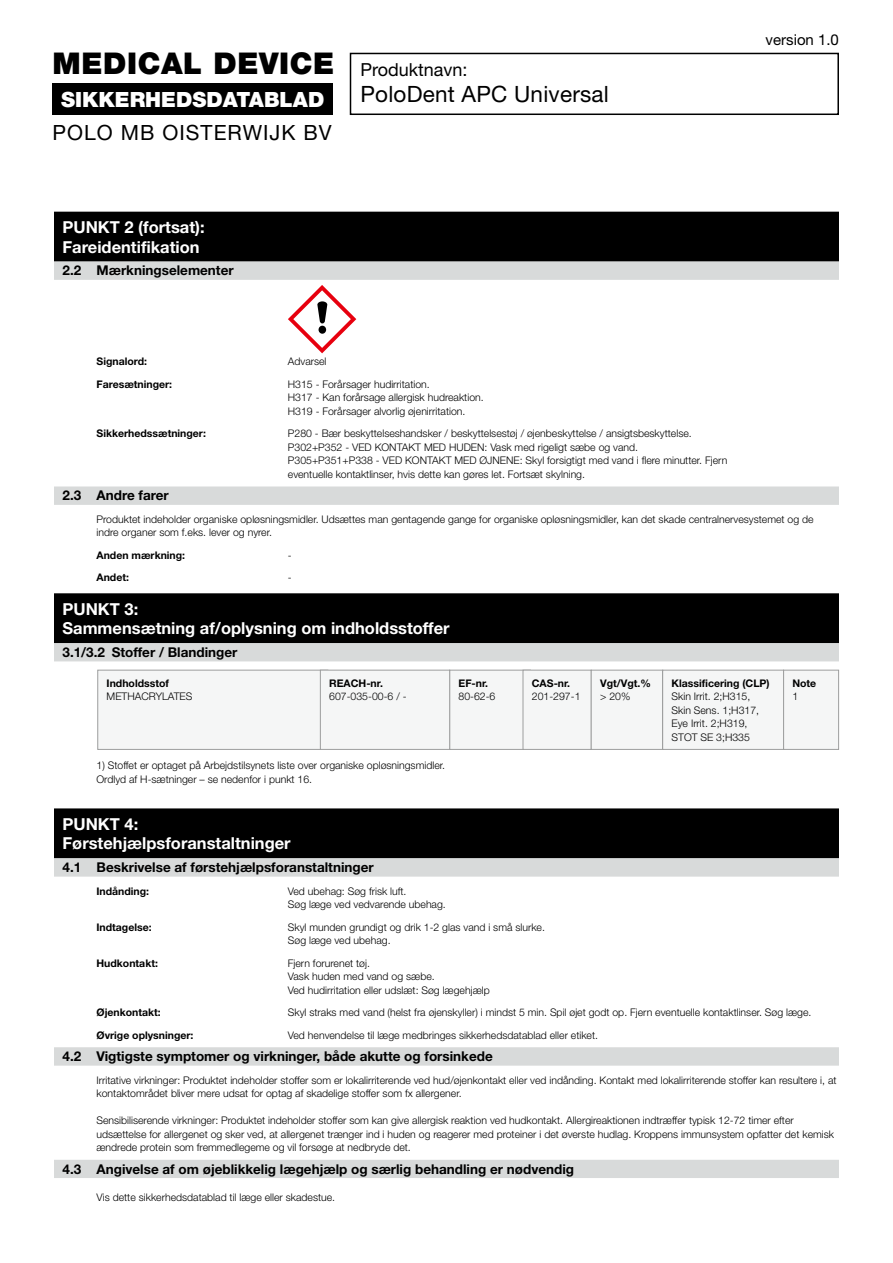
<style>
.page{position:relative;width:893px;height:1263px;background:#fff}
.page>*{position:absolute;margin:0;border:0;box-sizing:border-box;transform-origin:0 0}
.t1{font:900 30px "Helvetica Neue LT Pro";letter-spacing:.02em;color:#000}
.t2{font:22.5px "Helvetica Neue LT Pro";letter-spacing:.01em;color:#000}
.t3{font:900 21px "Helvetica Neue LT Pro";color:#fff}
.t4{font:21px "Helvetica Neue LT Pro";letter-spacing:.05em;color:#000}
.t5{font:18px "Helvetica Neue LT Pro";color:#000}
.t6{font:700 16.5px/19.8px "Helvetica Neue LT Pro";color:#fff}
.t7{font:15px "Helvetica Neue LT Pro";color:#000}
.t8{font:700 13.5px "Helvetica Neue LT Pro";color:#000}
.t9{font:300 10.5px/13.5px "Helvetica Neue LT Pro";color:#000}
.t10{font:700 10.5px "Helvetica Neue LT Pro";color:#000}
</style>
<div class="page">
<div style="left:54px;top:212px;width:785px;height:25px;background:#000"></div>
<div style="left:54px;top:231px;width:785px;height:26px;background:#000"></div>
<div style="left:54px;top:253px;width:785px;height:9px;background:#000"></div>
<div style="left:54px;top:261px;width:785px;height:18px;background:#d8dada"></div>
<div style="left:54px;top:275px;width:785px;height:5px;background:#d8dada"></div>
<div style="left:54px;top:486px;width:785px;height:18px;background:#d8dada"></div>
<div style="left:54px;top:500px;width:785px;height:5px;background:#d8dada"></div>
<div style="left:54px;top:593px;width:785px;height:26px;background:#000"></div>
<div style="left:54px;top:613px;width:785px;height:26px;background:#000"></div>
<div style="left:54px;top:634px;width:785px;height:9px;background:#000"></div>
<div style="left:54px;top:643px;width:785px;height:18px;background:#d8dada"></div>
<div style="left:54px;top:808px;width:785px;height:26px;background:#000"></div>
<div style="left:54px;top:828px;width:785px;height:26px;background:#000"></div>
<div style="left:54px;top:849px;width:785px;height:9px;background:#000"></div>
<div style="left:54px;top:858px;width:785px;height:18px;background:#d8dada"></div>
<div style="left:54px;top:1047px;width:785px;height:18px;background:#d8dada"></div>
<div style="left:54px;top:1160px;width:785px;height:18px;background:#d8dada"></div>
<div style="left:98px;top:670px;width:230px;height:79px;background:#f5f6f6"></div>
<div style="left:97px;top:670px;width:231px;height:80px;border:1px solid #9d9e9e"></div>
<div style="left:450px;top:670px;width:80px;height:79px;background:#f5f6f6"></div>
<div style="left:449px;top:670px;width:82px;height:80px;border:1px solid #9d9e9e"></div>
<div style="left:320px;top:670px;width:130px;height:79px;background:#f5f6f6"></div>
<div style="left:320px;top:670px;width:130px;height:80px;border:1px solid #9d9e9e"></div>
<div style="left:523px;top:670px;width:68px;height:79px;background:#f5f6f6"></div>
<div style="left:523px;top:670px;width:69px;height:80px;border:1px solid #9d9e9e"></div>
<div style="left:783px;top:670px;width:56px;height:79px;background:#f5f6f6"></div>
<div style="left:783px;top:670px;width:56px;height:80px;border:1px solid #9d9e9e"></div>
<div style="left:591px;top:670px;width:72px;height:79px;background:#f5f6f6"></div>
<div style="left:591px;top:670px;width:72px;height:80px;border:1px solid #9d9e9e"></div>
<div style="left:663px;top:670px;width:120px;height:79px;background:#f5f6f6"></div>
<div style="left:662px;top:670px;width:122px;height:80px;border:1px solid #9d9e9e"></div>
<svg style="left:288px;top:285px;width:68px;height:68px"></svg>
<div style="left:350px;top:53px;width:489px;height:62px;border:2px solid #000"></div>
<div style="left:52px;top:83px;width:281px;height:32px;background:#000"></div>
<h1 class="t1" style="left:52px;top:45px;width:283px">MEDICAL DEVICE</h1>
<h3 class="t3" style="left:61px;top:87px;width:265px">SIKKERHEDSDATABLAD</h3>
<h3 class="t4" style="left:52px;top:119px;width:281px">POLO MB OISTERWIJK BV</h3>
<h3 class="t5" style="left:360px;top:59px;width:109px">Produktnavn:</h3>
<h2 class="t2" style="left:360px;top:80px;width:250px">PoloDent APC Universal</h2>
<h3 class="t6" style="left:62px;top:217px;width:144px">PUNKT 2 (fortsat):<br>Fareidentifikation</h3>
<p class="t8" style="left:63px;top:262px;width:173px">2.2 Mærkningselementer</p>
<h3 class="t7" style="left:766px;top:30px;width:75px">version 1.0</h3>
<p class="t10" style="left:97px;top:355px;width:52px">Signalord:</p>
<p class="t9" style="left:288px;top:354px;width:40px">Advarsel</p>
<p class="t10" style="left:97px;top:377px;width:77px">Faresætninger:</p>
<p class="t9" style="left:288px;top:377px;width:197px">H315 - Forårsager hudirritation.<br>H317 - Kan forårsage allergisk hudreaktion.<br>H319 - Forårsager alvorlig øjenirritation.</p>
<p class="t10" style="left:97px;top:427px;width:111px">Sikkerhedssætninger:</p>
<p class="t9" style="left:288px;top:426px;width:441px">P280 - Bær beskyttelseshandsker / beskyttelsestøj / øjenbeskyttelse / ansigtsbeskyttelse.<br>P302+P352 - VED KONTAKT MED HUDEN: Vask med rigeligt sæbe og vand.<br>P305+P351+P338 - VED KONTAKT MED ØJNENE: Skyl forsigtigt med vand i flere minutter. Fjern eventuelle kontaktlinser, hvis dette kan gøres let. Fortsæt skylning.</p>
<p class="t8" style="left:63px;top:487px;width:108px">2.3 Andre farer</p>
<p class="t9" style="left:97px;top:512px;width:719px">Produktet indeholder organiske opløsningsmidler. Udsættes man gentagende gange for organiske opløsningsmidler, kan det skade centralnervesystemet og de indre organer som f.eks. lever og nyrer.</p>
<p class="t10" style="left:97px;top:548px;width:90px">Anden mærkning:</p>
<p class="t9" style="left:288px;top:548px;width:5px">-</p>
<p class="t10" style="left:97px;top:571px;width:34px">Andet:</p>
<p class="t9" style="left:288px;top:570px;width:5px">-</p>
<h3 class="t6" style="left:62px;top:598px;width:389px">PUNKT 3:<br>Sammensætning af/oplysning om indholdsstoffer</h3>
<p class="t8" style="left:63px;top:644px;width:177px">3.1/3.2 Stoffer / Blandinger</p>
<p class="t10" style="left:107px;top:676px;width:64px">Indholdsstof</p>
<p class="t9" style="left:107px;top:689px;width:87px">METHACRYLATES</p>
<p class="t10" style="left:329px;top:676px;width:55px">REACH-nr.</p>
<p class="t9" style="left:329px;top:689px;width:79px">607-035-00-6 / -</p>
<p class="t10" style="left:458px;top:676px;width:31px">EF-nr.</p>
<p class="t9" style="left:458px;top:689px;width:38px">80-62-6</p>
<p class="t10" style="left:532px;top:676px;width:40px">CAS-nr.</p>
<p class="t9" style="left:532px;top:689px;width:50px">201-297-1</p>
<p class="t10" style="left:600px;top:676px;width:52px">Vgt/Vgt.%</p>
<p class="t9" style="left:600px;top:689px;width:32px">&gt; 20%</p>
<p class="t10" style="left:671px;top:676px;width:100px">Klassificering (CLP)</p>
<p class="t9" style="left:671px;top:689px;width:89px">Skin Irrit. 2;H315,<br>Skin Sens. 1;H317,<br>Eye Irrit. 2;H319,<br>STOT SE 3;H335</p>
<p class="t10" style="left:792px;top:676px;width:25px">Note</p>
<p class="t9" style="left:792px;top:689px;width:7px">1</p>
<p class="t9" style="left:97px;top:759px;width:350px">1) Stoffet er optaget på Arbejdstilsynets liste over organiske opløsningsmidler.<br>Ordlyd af H-sætninger – se nedenfor i punkt 16.</p>
<h3 class="t6" style="left:62px;top:813px;width:230px">PUNKT 4:<br>Førstehjælpsforanstaltninger</h3>
<p class="t8" style="left:63px;top:859px;width:313px">4.1 Beskrivelse af førstehjælpsforanstaltninger</p>
<p class="t10" style="left:97px;top:884px;width:54px">Indånding:</p>
<p class="t9" style="left:288px;top:884px;width:159px">Ved ubehag: Søg frisk luft.<br>Søg læge ved vedvarende ubehag.</p>
<p class="t10" style="left:97px;top:920px;width:57px">Indtagelse:</p>
<p class="t9" style="left:288px;top:920px;width:259px">Skyl munden grundigt og drik 1-2 glas vand i små slurke.<br>Søg læge ved ubehag.</p>
<p class="t10" style="left:97px;top:956px;width:63px">Hudkontakt:</p>
<p class="t9" style="left:288px;top:956px;width:203px">Fjern forurenet tøj.<br>Vask huden med vand og sæbe.<br>Ved hudirritation eller udslæt: Søg lægehjælp</p>
<p class="t10" style="left:97px;top:1006px;width:66px">Øjenkontakt:</p>
<p class="t9" style="left:288px;top:1005px;width:525px">Skyl straks med vand (helst fra øjenskyller) i mindst 5 min. Spil øjet godt op. Fjern eventuelle kontaktlinser. Søg læge.</p>
<p class="t10" style="left:97px;top:1028px;width:99px">Øvrige oplysninger:</p>
<p class="t9" style="left:288px;top:1028px;width:312px">Ved henvendelse til læge medbringes sikkerhedsdatablad eller etiket.</p>
<p class="t8" style="left:63px;top:1048px;width:432px">4.2 Vigtigste symptomer og virkninger, både akutte og forsinkede</p>
<p class="t9" style="left:97px;top:1073px;width:742px">Irritative virkninger: Produktet indeholder stoffer som er lokalirriterende ved hud/øjenkontakt eller ved indånding. Kontakt med lokalirriterende stoffer kan resultere i, at kontaktområdet bliver mere udsat for optag af skadelige stoffer som fx allergener.</p>
<p class="t9" style="left:97px;top:1113px;width:739px">Sensibiliserende virkninger: Produktet indeholder stoffer som kan give allergisk reaktion ved hudkontakt. Allergireaktionen indtræffer typisk 12-72 timer efter udsættelse for allergenet og sker ved, at allergenet trænger ind i huden og reagerer med proteiner i det øverste hudlag. Kroppens immunsystem opfatter det kemisk ændrede protein som fremmedlegeme og vil forsøge at nedbryde det.</p>
<p class="t8" style="left:63px;top:1160px;width:513px">4.3 Angivelse af om øjeblikkelig lægehjælp og særlig behandling er nødvendig</p>
<p class="t9" style="left:97px;top:1190px;width:240px">Vis dette sikkerhedsdatablad til læge eller skadestue.</p>
</div>
